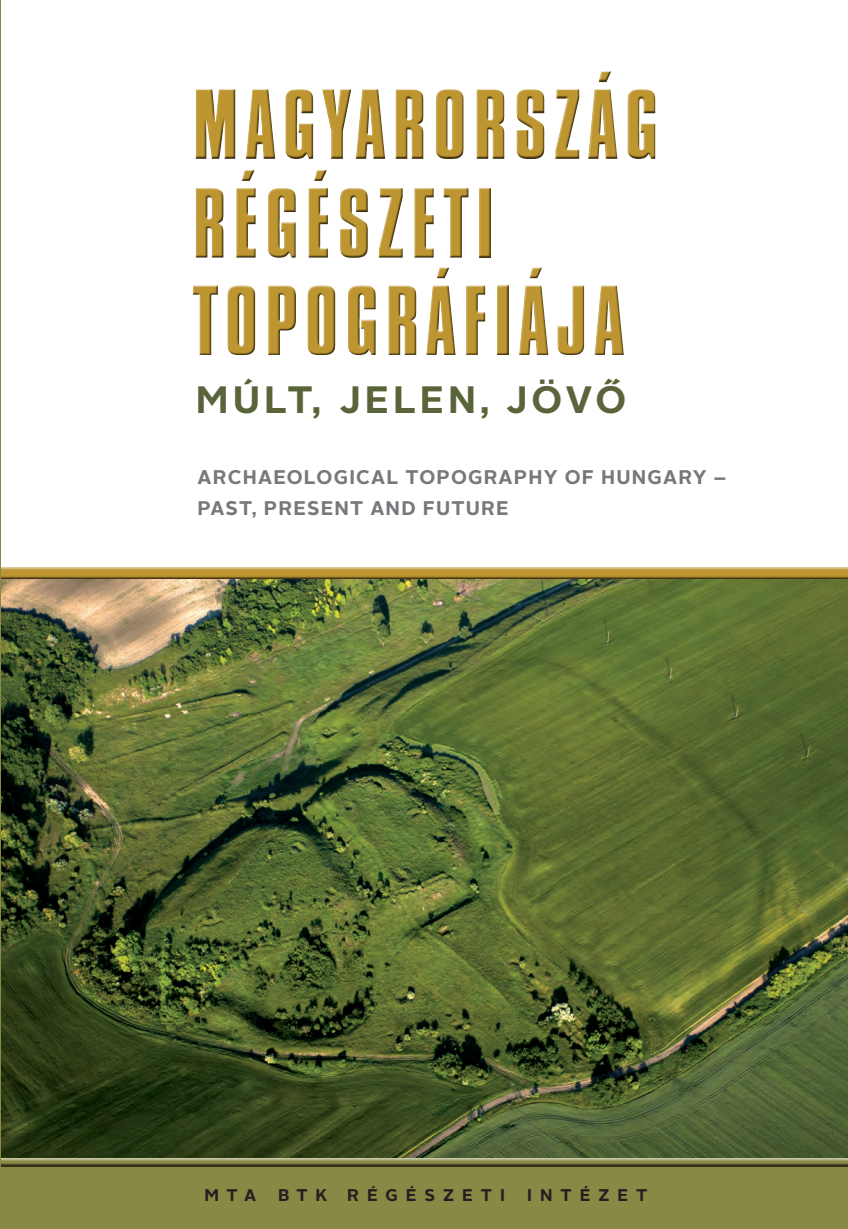
<style>
.page{position:relative;width:848px;height:1229px;background:#fff}
.page>*{position:absolute;margin:0;border:0;box-sizing:border-box;transform-origin:0 0}
.t1{font:104.25px/97.9px "Compacta Let Plain";letter-spacing:.06em;color:#bd9631}
.t2{font:700 38.1px "Alright Sans";letter-spacing:.105em;color:#59643a}
.t3{font:700 19.8px/31px "Alright Sans";letter-spacing:.06em;color:#76787b}
.t4{font:700 16.95px "Alright Sans";letter-spacing:.47em;color:#231f20}
</style>
<div class="page">
<img style="left:1px;top:580px;width:846px;height:576px">
<div style="left:0;top:1158px;width:847px;height:70px;background:#878944"></div>
<div style="left:190px;top:70px;width:467px;height:287px;background:#231f20;opacity:.75"></div>
<div style="left:0;top:1156px;width:847px;height:9px;background:#fff;opacity:.75"></div>
<div style="left:0;top:1157px;width:847px;height:11px;background:#231f20;opacity:.75"></div>
<div style="left:0;top:566px;width:847px;height:14px;background:#231f20;opacity:.75"></div>
<hr style="left:0;top:0;width:1px;height:1228px;background:#878944">
<h1 class="t1" style="left:192px;top:76px;width:467px">MAGYARORSZÁG<br>RÉGÉSZETI<br>TOPOGRÁFIÁJA</h1>
<h2 class="t2" style="left:196px;top:373px;width:432px">MÚLT, JELEN, JÖVŐ</h2>
<p class="t3" style="left:197px;top:462px;width:529px">ARCHAEOLOGICAL TOPOGRAPHY OF HUNGARY –<br>PA ST, PRESENT AND FUTURE</p>
<p class="t4" style="left:204px;top:1182px;width:53px">MTA</p>
<p class="t4" style="left:278px;top:1182px;width:228px">BTK RÉGÉSZETI</p>
<p class="t4" style="left:527px;top:1182px;width:121px">I NTÉZET</p>
</div>
